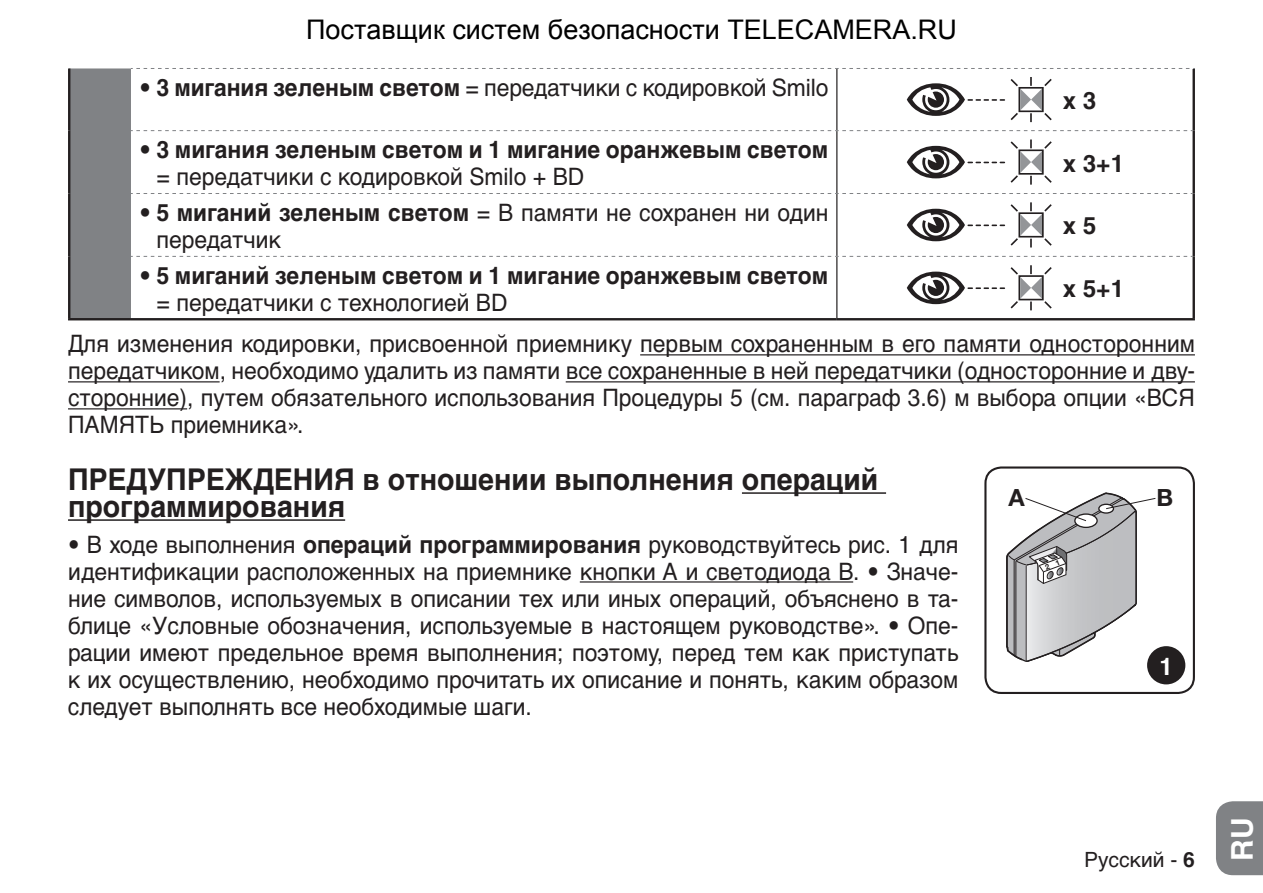
<style>
.page{position:relative;width:1263px;height:893px;background:#fff}
.page>*{position:absolute;margin:0;border:0;box-sizing:border-box;transform-origin:0 0}
.t1{font:700 30px/27px "Helvetica Cyr";color:#231f20;scale:.95 1}
.t2{font:700 30px "Helvetica Cyr";color:#fff}
.t3{font:24px/27px "Helvetica Cyr Upright";color:#231f20;text-align:justify;scale:.95 1}
.t4{font:700 24px "Helvetica Cyr";color:#231f20;scale:.95 1}
.t5{font:700 24px "Helvetica Cyr";color:#231f20}
.t6{font:700 24px "Helvetica Cyr";color:#fff}
.t7{font:700 23.7px "Helvetica Neue LT Com";color:#231f20}
.t8{font:21px "Helvetica Cyr Upright";color:#231f20}
.s1{font-family:"Helvetica Cyr";font-weight:700}
</style>
<div class="page">
<div style="left:1216px;top:801px;width:47px;height:74px;background:#808285"></div>
<hr style="left:640px;top:354px;width:555px;height:1px;background:#231f20">
<hr style="left:68px;top:381px;width:152px;height:1px;background:#231f20">
<hr style="left:566px;top:381px;width:629px;height:1px;background:#231f20">
<hr style="left:68px;top:408px;width:119px;height:1px;background:#231f20">
<hr style="left:68px;top:68px;width:2px;height:63px;background:#231f20">
<hr style="left:68px;top:131px;width:2px;height:62px;background:#231f20">
<hr style="left:68px;top:193px;width:2px;height:63px;background:#231f20">
<hr style="left:837px;top:318px;width:358px;height:2px;background:#231f20">
<hr style="left:68px;top:256px;width:2px;height:62px;background:#231f20">
<hr style="left:68px;top:318px;width:63px;height:2px;background:#231f20">
<hr style="left:131px;top:318px;width:706px;height:2px;background:#231f20">
<svg style="left:69px;top:68px;width:1126px;height:251px"></svg>
<hr style="left:742px;top:492px;width:144px;height:2px;background:#231f20">
<hr style="left:68px;top:519px;width:277px;height:2px;background:#231f20">
<hr style="left:580px;top:581px;width:273px;height:2px;background:#231f20">
<div style="left:984px;top:466px;width:211px;height:228px;border:2px solid #231f20;border-radius:16px"></div>
<div style="left:1147px;top:646px;width:38px;height:38px;background:#231f20;border-radius:50%"></div>
<svg style="left:1006px;top:492px;width:150px;height:170px"></svg>
<p class="t3" style="left:139px;top:74px;width:727px"><span class="s1">• 3 мигания зеленым светом</span> = передатчики с кодировкой Smilo</p>
<p class="t4" style="left:139px;top:136px;width:727px">• 3 мигания зеленым светом и 1 мигание оранжевым светом</p>
<p class="t3" style="left:156px;top:163px;width:452px">= передатчики с кодировкой Smilo + BD</p>
<p class="t3" style="left:156px;top:199px;width:709px;text-indent:-17px"><span class="s1">• 5 миганий зеленым светом</span> = В памяти не сохранен ни один передатчик</p>
<p class="t5" style="left:1063px;top:87px;width:35px">x 3</p>
<p class="t5" style="left:1063px;top:149px;width:63px">x 3+1</p>
<p class="t5" style="left:1063px;top:212px;width:35px">x 5</p>
<p class="t4" style="left:139px;top:262px;width:727px">• 5 миганий зеленым светом и 1 мигание оранжевым светом</p>
<p class="t3" style="left:156px;top:289px;width:371px">= передатчики с технологией BD</p>
<p class="t5" style="left:1063px;top:275px;width:63px">x 5+1</p>
<p class="t3" style="left:68px;top:331px;width:1188px">Для изменения кодировки, присвоенной приемнику первым сохраненным в его памяти односторонним передатчиком, необходимо удалить из памяти все сохраненные в ней передатчики (односторонние и дву&shy;сторонние), путем обязательного использования Процедуры 5 (см. параграф 3.6) м выбора опции «ВСЯ ПАМЯТЬ приемника».</p>
<p class="t1" style="left:68px;top:466px;width:854px">ПРЕДУПРЕЖДЕНИЯ в отношении выполнения операций программирования</p>
<p class="t3" style="left:68px;top:531px;width:939px">• В ходе выполнения <span class="s1">операций программирования</span> руководствуйтесь рис. 1 для идентификации расположенных на приемнике кнопки A и светодиода B. • Значе&shy;ние символов, используемых в описании тех или иных операций, объяснено в та&shy;блице «Условные обозначения, используемые в настоящем руководстве». • Опе&shy;рации имеют предельное время выполнения; поэтому, перед тем как приступать к их осуществлению, необходимо прочитать их описание и понять, каким образом следует выполнять все необходимые шаги.</p>
<p class="t7" style="left:1008px;top:483px;width:18px">A</p>
<p class="t7" style="left:1156px;top:483px;width:18px">B</p>
<p class="t6" style="left:1159px;top:652px;width:15px">1</p>
<p class="t8" style="left:1084px;top:848px;width:112px">Pусский - <span class="s1">6</span></p>
<p class="t2" style="left:1225px;top:861px;width:45px;rotate:-90deg">RU</p>
</div>
